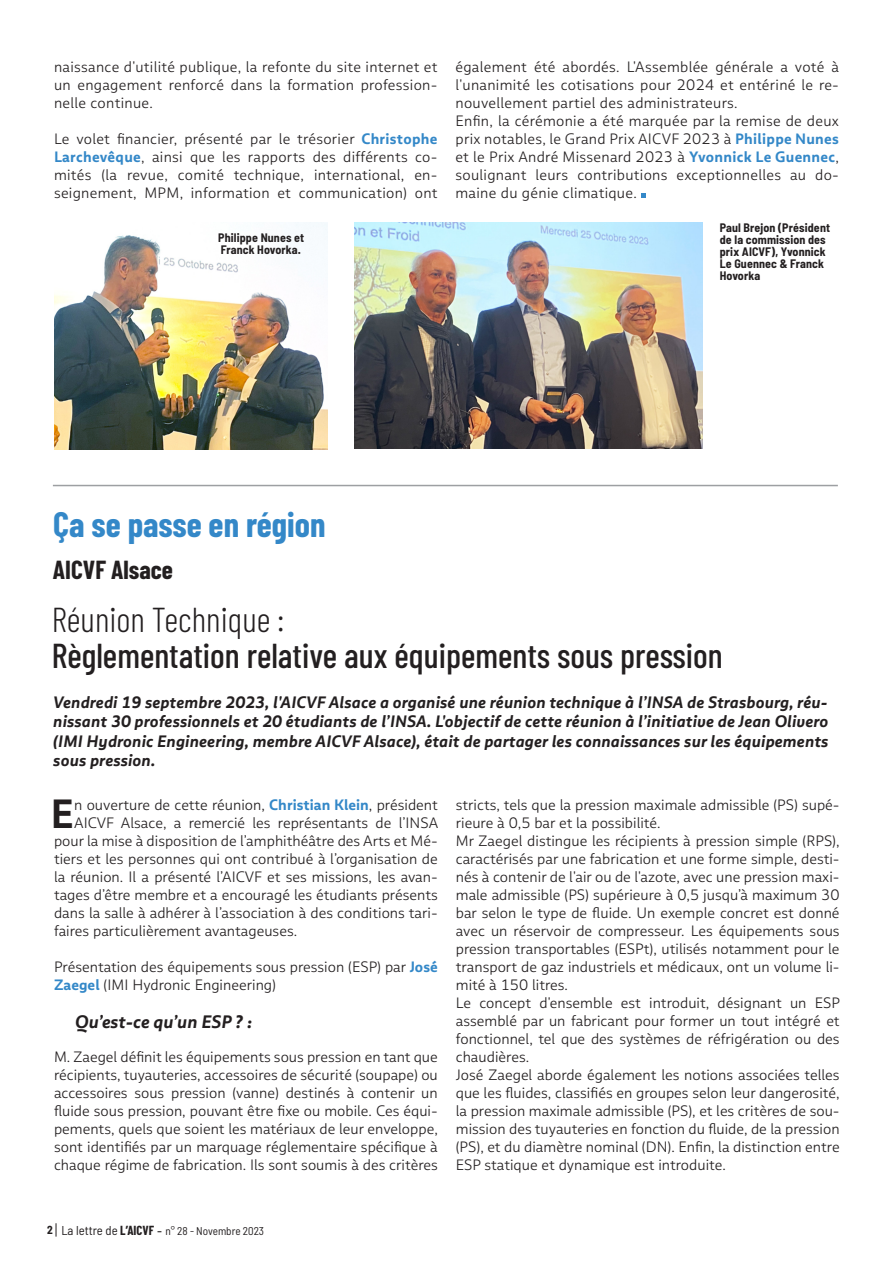
<style>
.page{position:relative;width:893px;height:1263px;background:#fff}
.page>*{position:absolute;margin:0;border:0;box-sizing:border-box;transform-origin:0 0}
.texte_courant_actu{font:700 40.65px "Multiple Sans Pro";color:#231f20}
.titre_actu{font:500 34.5px/36px "Barlow Condensed";color:#231f20}
.titre_actu-2{font:700 34.5px "Barlow Condensed";color:#3488c8}
.titre_actu_niveau_2{font:700 25.5px "Barlow Condensed";color:#231f20}
.inter{font:italic 700 18px "Multiple Sans Pro";color:#231f20}
.chapo_actu{font:italic 700 16.5px/19.5px "Multiple Sans Pro";letter-spacing:.01em;color:#231f20;text-align:justify}
.texte_courant_actu-2{font:300 15px/18px "Multiple Sans Pro";color:#231f20;text-align:justify}
.légendes{font:700 semi-condensed 12px/12px "Barlow";letter-spacing:.01em;color:#231f20}
.t1{font:semi-condensed 11.25px "Barlow";color:#231f20}
.s1{font-weight:700;color:#3488c8}
.s2{font-weight:300}
.s3{font-weight:700;font-size:11.4px}
.s4{font-size:12.75px}
.s5{font-family:"Barlow Condensed";font-weight:700;font-stretch:normal;font-size:12.75px}
.s6{font-family:"Multiple Sans Pro";font-stretch:normal;font-size:12.75px}
</style>
<div class="page">
<svg style="left:56px;top:1223px;width:1px;height:13px"></svg>
<svg style="left:641px;top:193px;width:5px;height:5px"></svg>
<img style="left:54px;top:222px;width:273px;height:228px">
<img style="left:354px;top:222px;width:349px;height:227px">
<hr style="left:53px;top:485px;width:785px;height:1px;background:#9d9fa2">
<p class="texte_courant_actu-2" style="left:54px;top:58px;width:385px">naissance d'utilité publique, la refonte du site internet et un engagement renforcé dans la formation profession&shy;nelle continue.</p>
<p class="texte_courant_actu-2" style="left:54px;top:130px;width:385px">Le volet financier, présenté par le trésorier <span class="s1">Christophe Larchevêque</span>, ainsi que les rapports des différents co&shy;mités (la revue, comité technique, international, en&shy;seignement, MPM, information et communication) ont</p>
<p class="texte_courant_actu-2" style="left:455px;top:58px;width:385px">également été abordés. L'Assemblée générale a voté à l'unanimité les cotisations pour 2024 et entériné le re&shy;nouvellement partiel des administrateurs.</p>
<p class="texte_courant_actu-2" style="left:455px;top:112px;width:385px">Enfin, la cérémonie a été marquée par la remise de deux prix notables, le Grand Prix AICVF 2023 à <span class="s1">Philippe Nunes </span>et le Prix André Missenard 2023 à <span class="s1">Yvonnick Le Guennec</span>, soulignant leurs contributions exceptionnelles au do&shy;maine du génie climatique.</p>
<p class="légendes" style="left:218px;top:231px;width:87px">Philippe Nunes et<br>Franck Hovorka.</p>
<p class="légendes" style="left:720px;top:221px;width:112px">Paul Brejon (Président de la commission des prix AICVF), Yvonnick<br>Le Guennec &amp; Franck<br>Hovorka</p>
<p class="titre_actu-2" style="left:53px;top:500px;width:274px">Ça se passe en région</p>
<p class="titre_actu_niveau_2" style="left:53px;top:551px;width:121px">AICVF Alsace</p>
<p class="titre_actu" style="left:52px;top:599px;width:673px"><span class="s2">Réunion Technique :<br></span>Règlementation relative aux équipements sous pression</p>
<p class="chapo_actu" style="left:53px;top:692px;width:777px">Vendredi 19 septembre 2023, l'AICVF Alsace a organisé une réunion technique à l’INSA de Strasbourg, réu&shy;nissant 30 professionnels et 20 étudiants de l’INSA. L'objectif de cette réunion à l’initiative de Jean Olivero (IMI Hydronic Engineering, membre AICVF Alsace), était de partager les connaissances sur les équipements sous pression.</p>
<p class="texte_courant_actu" style="left:51px;top:788px;width:25px">E</p>
<p class="texte_courant_actu-2" style="left:74px;top:796px;width:365px">n ouverture de cette réunion, <span class="s1">Christian Klein</span>, président</p>
<p class="texte_courant_actu-2" style="left:456px;top:796px;width:385px">stricts, tels que la pression maximale admissible (PS) supé&shy;rieure à 0,5 bar et la possibilité.</p>
<p class="texte_courant_actu-2" style="left:456px;top:832px;width:385px">Mr Zaegel distingue les récipients à pression simple (RPS), caractérisés par une fabrication et une forme simple, desti&shy;nés à contenir de l'air ou de l'azote, avec une pression maxi&shy;male admissible (PS) supérieure à 0,5 jusqu’à maximum 30 bar selon le type de fluide. Un exemple concret est donné avec un réservoir de compresseur. Les équipements sous pression transportables (ESPt), utilisés notamment pour le transport de gaz industriels et médicaux, ont un volume li&shy;mité à 150 litres.</p>
<p class="texte_courant_actu-2" style="left:456px;top:994px;width:386px">Le concept d'ensemble est introduit, désignant un ESP assemblé par un fabricant pour former un tout intégré et fonctionnel, tel que des systèmes de réfrigération ou des chaudières.</p>
<p class="texte_courant_actu-2" style="left:456px;top:1066px;width:385px">José Zaegel aborde également les notions associées telles que les fluides, classifiés en groupes selon leur dangerosité, la pression maximale admissible (PS), et les critères de sou&shy;mission des tuyauteries en fonction du fluide, de la pression (PS), et du diamètre nominal (DN). Enfin, la distinction entre ESP statique et dynamique est introduite.</p>
<p class="texte_courant_actu-2" style="left:74px;top:814px;width:366px">AICVF Alsace, a remercié les représentants de l’INSA</p>
<p class="texte_courant_actu-2" style="left:54px;top:832px;width:385px">pour la mise à disposition de l’amphithéâtre des Arts et Mé-</p>
<p class="texte_courant_actu-2" style="left:54px;top:850px;width:385px">tiers et les personnes qui ont contribué à l’organisation de</p>
<p class="texte_courant_actu-2" style="left:54px;top:868px;width:385px">la réunion. Il a présenté l’AICVF et ses missions, les avan-</p>
<p class="texte_courant_actu-2" style="left:54px;top:886px;width:385px">tages d’être membre et a encouragé les étudiants présents</p>
<p class="texte_courant_actu-2" style="left:54px;top:904px;width:385px">dans la salle à adhérer à l’association à des conditions tari-</p>
<p class="texte_courant_actu-2" style="left:54px;top:922px;width:245px">faires particulièrement avantageuses.</p>
<p class="texte_courant_actu-2" style="left:54px;top:958px;width:385px">Présentation des équipements sous pression (ESP) par <span class="s1">José<br>Zaegel</span> (IMI Hydronic Engineering)</p>
<p class="inter" style="left:75px;top:1010px;width:178px">Qu’est-ce qu’un ESP ? :</p>
<p class="texte_courant_actu-2" style="left:54px;top:1048px;width:385px">M. Zaegel définit les équipements sous pression en tant que récipients, tuyauteries, accessoires de sécurité (soupape) ou accessoires sous pression (vanne) destinés à contenir un fluide sous pression, pouvant être fixe ou mobile. Ces équi&shy;pements, quels que soient les matériaux de leur enveloppe, sont identifiés par un marquage réglementaire spécifique à chaque régime de fabrication. Ils sont soumis à des critères</p>
<p class="t1" style="left:47px;top:1224px;width:218px"><span class="s3">2</span> <span class="s4">La lettre de</span> <span class="s5">L’AICVF</span> <span class="s6">-</span> n° 28 - Novembre 2023</p>
</div>
